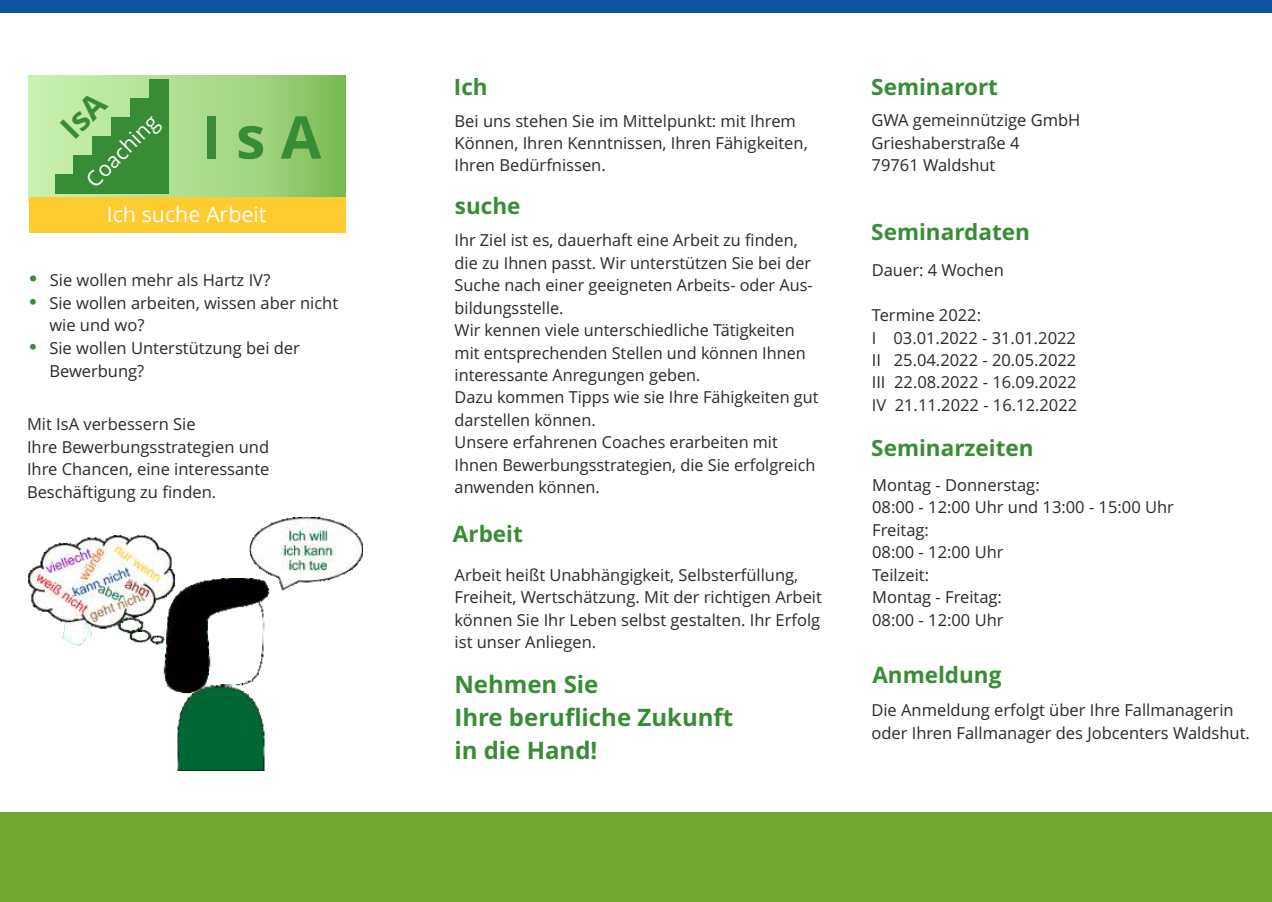
<style>
.page{position:relative;width:1272px;height:902px;background:#fff}
.page>*{position:absolute;margin:0;border:0;box-sizing:border-box;transform-origin:0 0}
.t1{font:700 58.95px "Open Sans";color:#398c36}
.t2{font:700 24px/32.7px "Open Sans";color:#398c36}
.t3{font:700 22.5px "Open Sans";color:#398c36}
.t4{font:700 22.35px "Open Sans";color:#398c36}
.t5{font:21.45px "Open Sans";color:#fefefe}
.t6{font:16.5px/22.5px "Open Sans";color:#2b2a29}
</style>
<div class="page">
<div style="left:0;top:0;width:1271px;height:13px;background:#0f539f"></div>
<div style="left:0;top:812px;width:1271px;height:89px;background:#6fa732"></div>
<svg style="left:29px;top:75px;width:316px;height:122px;background:#a3d784"></svg>
<div style="left:29px;top:197px;width:316px;height:36px;background:#fecc2e"></div>
<div style="left:55px;top:174px;width:19px;height:19px;background:#398c36"></div>
<div style="left:74px;top:174px;width:19px;height:19px;background:#398c36"></div>
<div style="left:149px;top:174px;width:19px;height:19px;background:#398c36"></div>
<div style="left:130px;top:174px;width:19px;height:19px;background:#398c36"></div>
<div style="left:111px;top:174px;width:19px;height:19px;background:#398c36"></div>
<div style="left:93px;top:174px;width:19px;height:19px;background:#398c36"></div>
<div style="left:74px;top:155px;width:19px;height:19px;background:#398c36"></div>
<div style="left:149px;top:155px;width:19px;height:19px;background:#398c36"></div>
<div style="left:130px;top:155px;width:19px;height:19px;background:#398c36"></div>
<div style="left:111px;top:155px;width:19px;height:19px;background:#398c36"></div>
<div style="left:93px;top:155px;width:19px;height:19px;background:#398c36"></div>
<div style="left:149px;top:136px;width:19px;height:19px;background:#398c36"></div>
<div style="left:130px;top:136px;width:19px;height:19px;background:#398c36"></div>
<div style="left:111px;top:136px;width:19px;height:19px;background:#398c36"></div>
<div style="left:93px;top:136px;width:19px;height:19px;background:#398c36"></div>
<div style="left:149px;top:117px;width:19px;height:19px;background:#398c36"></div>
<div style="left:130px;top:117px;width:19px;height:19px;background:#398c36"></div>
<div style="left:111px;top:117px;width:19px;height:19px;background:#398c36"></div>
<div style="left:149px;top:98px;width:19px;height:19px;background:#398c36"></div>
<div style="left:130px;top:98px;width:19px;height:19px;background:#398c36"></div>
<div style="left:149px;top:79px;width:19px;height:19px;background:#398c36"></div>
<img style="left:29px;top:517px;width:334px;height:253px">
<div style="left:60px;top:90px;width:49px;height:49px;background:#c0eba5"></div>
<h3 class="t5" style="left:84px;top:177px;width:93px;rotate:-45deg">Coaching</h3>
<h1 class="t1" style="left:201px;top:113px;width:122px">I s A</h1>
<h3 class="t5" style="left:107px;top:206px;width:161px">Ich suche Arbeit</h3>
<p class="t6" style="left:49px;top:270px;width:290px">Sie wollen mehr als Hartz IV?<br>Sie wollen arbeiten, wissen aber nicht wie und wo?<br>Sie wollen Unterstützung bei der<br>Bewerbung?</p>
<p class="t6" style="left:27px;top:415px;width:244px">Mit IsA verbessern Sie<br>Ihre Bewerbungsstrategien und<br>Ihre Chancen, eine interessante<br>Beschäftigung zu finden.</p>
<h3 class="t3" style="left:454px;top:78px;width:35px">Ich</h3>
<p class="t6" style="left:454px;top:111px;width:354px">Bei uns stehen Sie im Mittelpunkt: mit Ihrem<br>Können, Ihren Kenntnissen, Ihren Fähigkeiten,<br>Ihren Bedürfnissen.</p>
<h3 class="t3" style="left:455px;top:196px;width:67px">suche</h3>
<p class="t6" style="left:454px;top:230px;width:365px">Ihr Ziel ist es, dauerhaft eine Arbeit zu finden, die zu Ihnen passt. Wir unterstützen Sie bei der Suche nach einer geeigneten Arbeits- oder Aus&shy;bildungsstelle.<br>Wir kennen viele unterschiedliche Tätigkeiten mit entsprechenden Stellen und können Ihnen interessante Anregungen geben.<br>Dazu kommen Tipps wie sie Ihre Fähigkeiten gut darstellen können.<br>Unsere erfahrenen Coaches erarbeiten mit Ihnen Bewerbungsstrategien, die Sie erfolgreich anwenden können.</p>
<h3 class="t3" style="left:453px;top:525px;width:71px">Arbeit</h3>
<p class="t6" style="left:454px;top:565px;width:369px">Arbeit heißt Unabhängigkeit, Selbsterfüllung, Freiheit, Wertschätzung. Mit der richtigen Arbeit können Sie Ihr Leben selbst gestalten. Ihr Erfolg ist unser Anliegen.</p>
<h2 class="t2" style="left:454px;top:670px;width:280px">Nehmen Sie<br>Ihre berufliche Zukunft in die Hand!</h2>
<h3 class="t3" style="left:871px;top:78px;width:128px">Seminarort</h3>
<p class="t6" style="left:871px;top:111px;width:210px">GWA gemeinnützige GmbH<br>Grieshaberstraße 4<br>79761 Waldshut</p>
<h3 class="t4" style="left:871px;top:223px;width:160px">Seminardaten</h3>
<p class="t6" style="left:871px;top:260px;width:134px">Dauer: 4 Wochen</p>
<p class="t6" style="left:871px;top:305px;width:207px">Termine 2022:<br>I 03.01.2022 - 31.01.2022<br>II 25.04.2022 - 20.05.2022<br>III 22.08.2022 - 16.09.2022<br>IV 21.11.2022 - 16.12.2022</p>
<h3 class="t4" style="left:871px;top:439px;width:164px">Seminarzeiten</h3>
<p class="t6" style="left:872px;top:475px;width:303px">Montag - Donnerstag:<br>08:00 - 12:00 Uhr und 13:00 - 15:00 Uhr<br>Freitag:<br>08:00 - 12:00 Uhr<br>Teilzeit:<br>Montag - Freitag:<br>08:00 - 12:00 Uhr</p>
<h3 class="t3" style="left:872px;top:665px;width:131px">Anmeldung</h3>
<p class="t6" style="left:871px;top:700px;width:380px">Die Anmeldung erfolgt über Ihre Fallmanagerin oder Ihren Fallmanager des Jobcenters Waldshut.</p>
</div>
